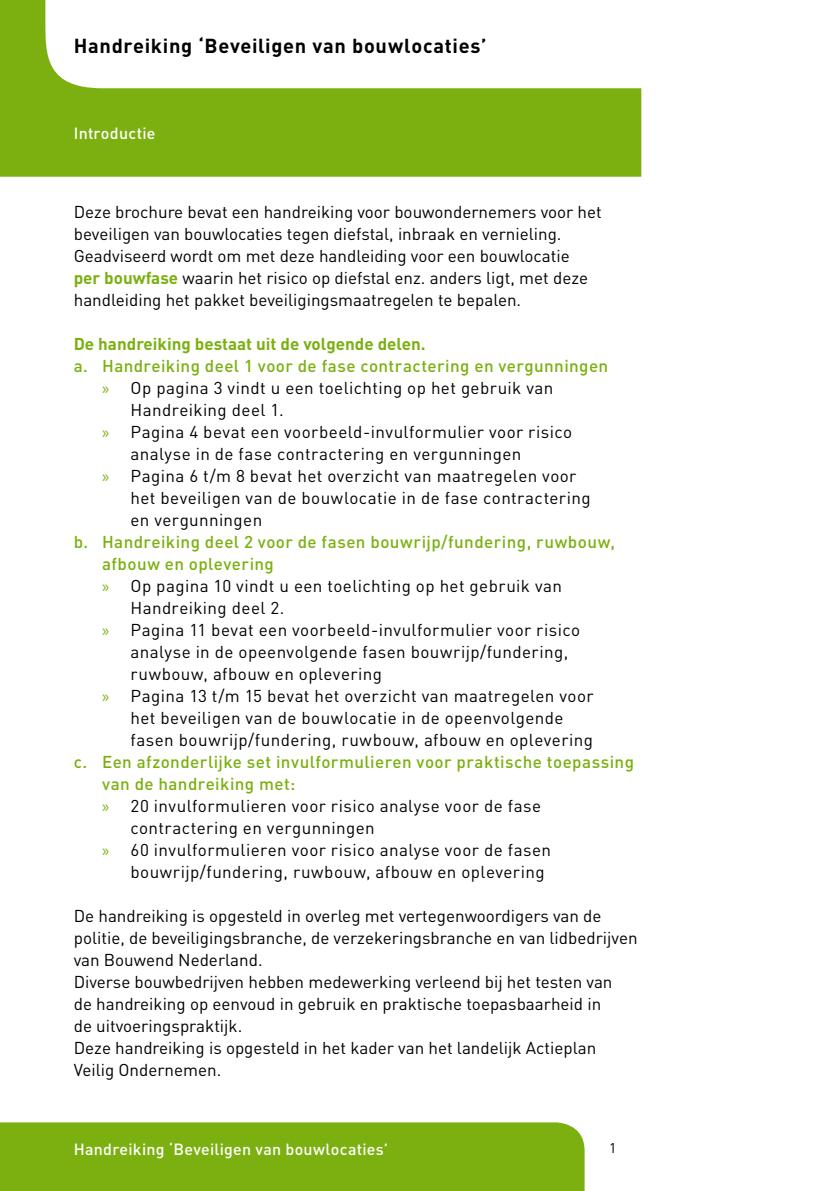
<style>
.page{position:relative;width:840px;height:1191px;background:#fff}
.page>*{position:absolute;margin:0;border:0;box-sizing:border-box;transform-origin:0 0}
.t1{font:700 20px "DIN";letter-spacing:.035em;color:#000}
.t2{font:17px "DIN";letter-spacing:.02em;color:#000}
.t3{font:17px/22px "DIN";color:#000}
.t4{font:500 17px "DIN";letter-spacing:.025em;color:#7bb010}
.t5{font:700 17px "DIN";color:#7bb010}
.t6{font:500 16px "DIN";letter-spacing:.015em;color:#fff}
.t7{font:14px "DIN";color:#000}
.s1{font-weight:700;color:#7bb010}
.s2{font-family:"Myriad Pro";color:#7bb010}
</style>
<div class="page">
<svg style="left:0;top:0;width:641px;height:177px;fill:#7bb010"></svg>
<div style="left:0;top:1122px;width:584px;height:69px;background:#7bb010"></div>
<p class="t1" style="left:74px;top:32px;width:414px">Handreiking ‘Beveiligen van bouwlocaties’</p>
<p class="t6" style="left:74px;top:123px;width:83px">Introductie</p>
<p class="t3" style="left:74px;top:200px;width:529px">Deze brochure bevat een handreiking voor bouwondernemers voor het beveiligen van bouwlocaties tegen diefstal, inbraak en vernieling.<br>Geadviseerd wordt om met deze handleiding voor een bouwlocatie<br><span class="s1">per bouwfase</span> waarin het risico op diefstal enz. anders ligt, met deze handleiding het pakket beveiligingsmaatregelen te bepalen.</p>
<p class="t5" style="left:74px;top:332px;width:353px">De handreiking bestaat uit de volgende delen.</p>
<p class="t4" style="left:74px;top:354px;width:535px">a. Handreiking deel 1 voor de fase contractering en vergunningen</p>
<p class="t2" style="left:102px;top:377px;width:452px"><span class="s2">»</span> Op pagina 3 vindt u een toelichting op het gebruik van</p>
<p class="t2" style="left:130px;top:399px;width:154px">Handreiking deel 1.</p>
<p class="t2" style="left:102px;top:421px;width:471px"><span class="s2">»</span> Pagina 4 bevat een voorbeeld-invulformulier voor risico</p>
<p class="t2" style="left:130px;top:443px;width:392px">analyse in de fase contractering en vergunningen</p>
<p class="t2" style="left:102px;top:465px;width:475px"><span class="s2">»</span> Pagina 6 t/m 8 bevat het overzicht van maatregelen voor</p>
<p class="t2" style="left:130px;top:487px;width:461px">het beveiligen van de bouwlocatie in de fase contractering</p>
<p class="t2" style="left:130px;top:509px;width:133px">en vergunningen</p>
<p class="t4" style="left:74px;top:530px;width:542px">b. Handreiking deel 2 voor de fasen bouwrijp/fundering, ruwbouw,</p>
<p class="t4" style="left:102px;top:552px;width:173px">afbouw en oplevering</p>
<p class="t2" style="left:102px;top:575px;width:461px"><span class="s2">»</span> Op pagina 10 vindt u een toelichting op het gebruik van</p>
<p class="t2" style="left:130px;top:597px;width:155px">Handreiking deel 2.</p>
<p class="t2" style="left:102px;top:619px;width:479px"><span class="s2">»</span> Pagina 11 bevat een voorbeeld-invulformulier voor risico</p>
<p class="t2" style="left:130px;top:641px;width:439px">analyse in de opeenvolgende fasen bouwrijp/fundering,</p>
<p class="t2" style="left:130px;top:663px;width:253px">ruwbouw, afbouw en oplevering</p>
<p class="t2" style="left:102px;top:685px;width:492px"><span class="s2">»</span> Pagina 13 t/m 15 bevat het overzicht van maatregelen voor</p>
<p class="t2" style="left:130px;top:707px;width:434px">het beveiligen van de bouwlocatie in de opeenvolgende</p>
<p class="t2" style="left:130px;top:729px;width:464px">fasen bouwrijp/fundering, ruwbouw, afbouw en oplevering</p>
<p class="t4" style="left:74px;top:750px;width:561px">c. Een afzonderlijke set invulformulieren voor praktische toepassing</p>
<p class="t4" style="left:102px;top:772px;width:194px">van de handreiking met:</p>
<p class="t2" style="left:102px;top:795px;width:440px"><span class="s2">»</span> 20 invulformulieren voor risico analyse voor de fase</p>
<p class="t2" style="left:130px;top:817px;width:245px">contractering en vergunningen</p>
<p class="t2" style="left:102px;top:839px;width:450px"><span class="s2">»</span> 60 invulformulieren voor risico analyse voor de fasen</p>
<p class="t2" style="left:130px;top:861px;width:415px">bouwrijp/fundering, ruwbouw, afbouw en oplevering</p>
<p class="t3" style="left:74px;top:904px;width:565px">De handreiking is opgesteld in overleg met vertegenwoordigers van de politie, de beveiligingsbranche, de verzekeringsbranche en van lidbedrijven van Bouwend Nederland.<br>Diverse bouwbedrijven hebben medewerking verleend bij het testen van<br>de handreiking op eenvoud in gebruik en praktische toepasbaarheid in<br>de uitvoeringspraktijk.<br>Deze handreiking is opgesteld in het kader van het landelijk Actieplan Veilig Ondernemen.</p>
<p class="t6" style="left:74px;top:1139px;width:316px">Handreiking ‘Beveiligen van bouwlocaties’</p>
<p class="t7" style="left:609px;top:1139px;width:9px">1</p>
</div>
